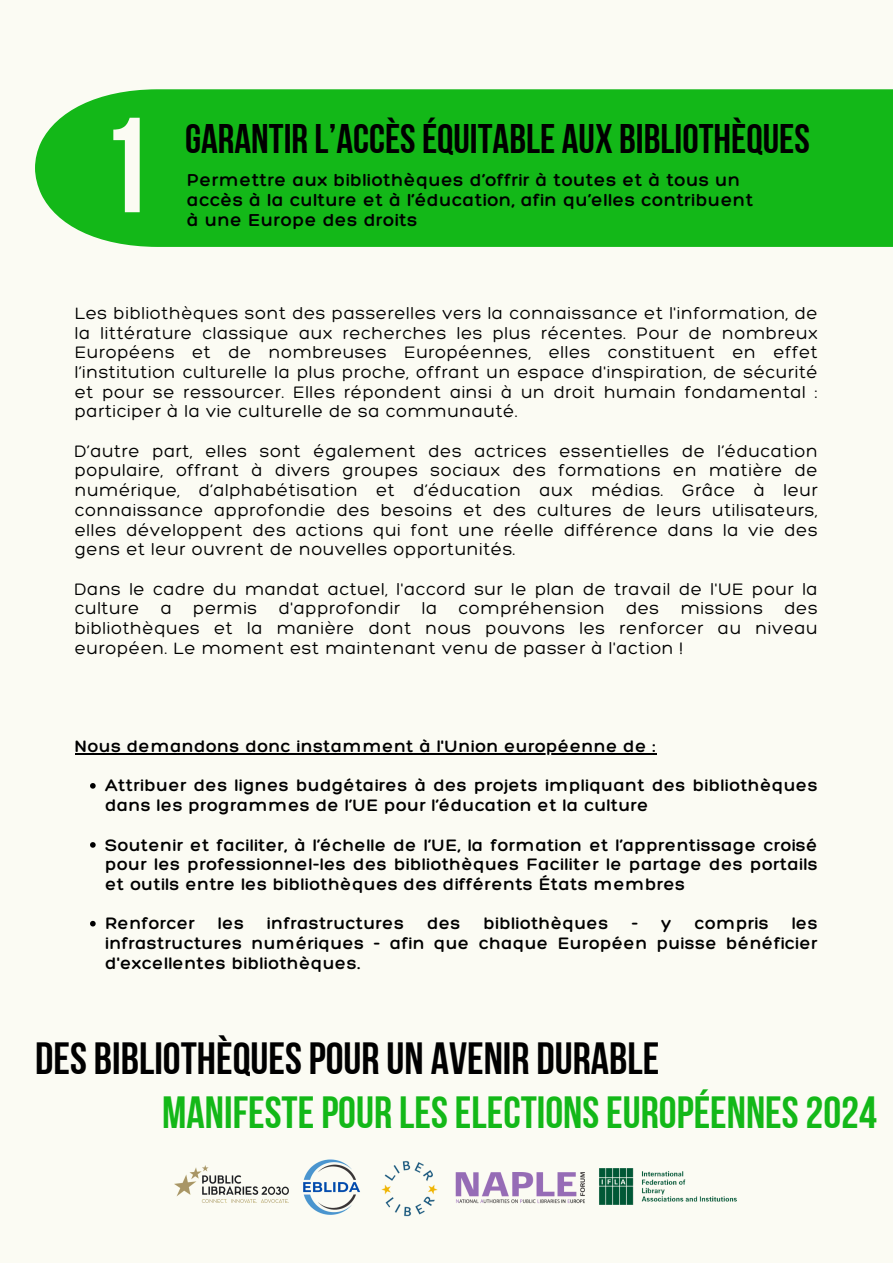
<style>
.page{position:relative;width:893px;height:1263px;background:#fbfbf3}
.page>*{position:absolute;margin:0;border:0;box-sizing:border-box;transform-origin:0 0}
.t1{font:135px "Bebas Neue Cyrillic";color:#fbfbf3}
.t2{font:45px "Bebas Neue Cyrillic";color:#13b818}
.t3{font:45px "Bebas Neue Cyrillic";color:#000}
.t4{font:41.25px "Bebas Neue Cyrillic";color:#000}
.t5{font:300 18.75px/20.2px "Hero";letter-spacing:.035em;color:#000}
.t6{font:300 18px/19.6px "Hero";letter-spacing:.035em;color:#000;text-align:justify}
.t7{font:300 18px/19.6px "Hero";letter-spacing:.035em;color:#000;text-align:justify}
</style>
<div class="page">
<div style="left:35px;top:89px;width:858px;height:158px;background:#13b818"></div>
<hr style="left:75px;top:753px;width:581px;height:2px;background:#000">
<svg style="left:90px;top:783px;width:6px;height:6px"></svg>
<svg style="left:90px;top:842px;width:6px;height:6px"></svg>
<svg style="left:90px;top:921px;width:6px;height:5px"></svg>
<img style="left:175px;top:1165px;width:113px;height:38px">
<img style="left:303px;top:1159px;width:57px;height:56px">
<img style="left:599px;top:1168px;width:138px;height:37px">
<img style="left:455px;top:1172px;width:129px;height:32px">
<img style="left:381px;top:1161px;width:57px;height:56px">
<h1 class="t1" style="left:99px;top:111px;width:55px">1</h1>
<h1 class="t4" style="left:185px;top:122px;width:626px">GARANTIR L’ACCÈSÉQUITABLE AUX BIBLIOTHÈQUES</h1>
<p class="t5" style="left:187px;top:169px;width:567px">Permettre aux bibliothèques d’offrir à toutes et à tous un accès à la culture et à l’éducation, afin qu’elles contribuent à une Europe des droits</p>
<p class="t6" style="left:75px;top:303px;width:744px">Les bibliothèques sont des passerelles vers la connaissance et l'information, de la littérature classique aux recherches les plus récentes. Pour de nombreux Européens et de nombreuses Européennes, elles constituent en effet l’institution culturelle la plus proche, offrant un espace d'inspiration, de sécurité et pour se ressourcer. Elles répondent ainsi à un droit humain fondamental : participer à la vie culturelle de sa communauté.</p>
<p class="t6" style="left:75px;top:441px;width:744px">D’autre part, elles sont également des actrices essentielles de l’éducation populaire, offrant à divers groupes sociaux des formations en matière de numérique, d’alphabétisation et d’éducation aux médias. Grâce à leur connaissance approfondie des besoins et des cultures de leurs utilisateurs, elles développent des actions qui font une réelle différence dans la vie des gens et leur ouvrent de nouvelles opportunités.</p>
<p class="t6" style="left:75px;top:578px;width:744px">Dans le cadre du mandat actuel, l'accord sur le plan de travail de l'UE pour la culture a permis d'approfondir la compréhension des missions des bibliothèques et la manière dont nous pouvons les renforcer au niveau européen. Le moment est maintenant venu de passer à l'action !</p>
<p class="t7" style="left:75px;top:736px;width:582px">Nous demandons donc instamment à l'Union européenne de :</p>
<p class="t7" style="left:105px;top:775px;width:714px">Attribuer des lignes budgétaires à des projets impliquant des bibliothèques dans les programmes de l’UE pour l’éducation et la culture</p>
<p class="t7" style="left:105px;top:834px;width:714px">Soutenir et faciliter, à l’échelle de l’UE, la formation et l’apprentissage croisé pour les professionnel-les des bibliothèques Faciliter le partage des portails et outils entre les bibliothèques des différents États membres</p>
<p class="t7" style="left:105px;top:913px;width:91px">Renforcer</p>
<p class="t7" style="left:218px;top:913px;width:27px">les</p>
<p class="t7" style="left:267px;top:913px;width:138px">infrastructures</p>
<p class="t7" style="left:427px;top:913px;width:35px">des</p>
<p class="t7" style="left:484px;top:913px;width:126px">bibliothèques</p>
<p class="t7" style="left:631px;top:913px;width:41px">- y</p>
<p class="t7" style="left:695px;top:913px;width:75px">compris</p>
<p class="t7" style="left:105px;top:913px;width:714px;text-indent:686px">les infrastructures numériques - afin que chaque Européen puisse bénéficier d'excellentes bibliothèques.</p>
<p class="t3" style="left:35px;top:1040px;width:626px">DES BIBLIOTHÈQUESPOUR UN AVENIR DURABLE</p>
<h1 class="t2" style="left:162px;top:1094px;width:716px">MANIFESTEPOUR LESELECTIONSEUROPÉENNES 2024</h1>
</div>
